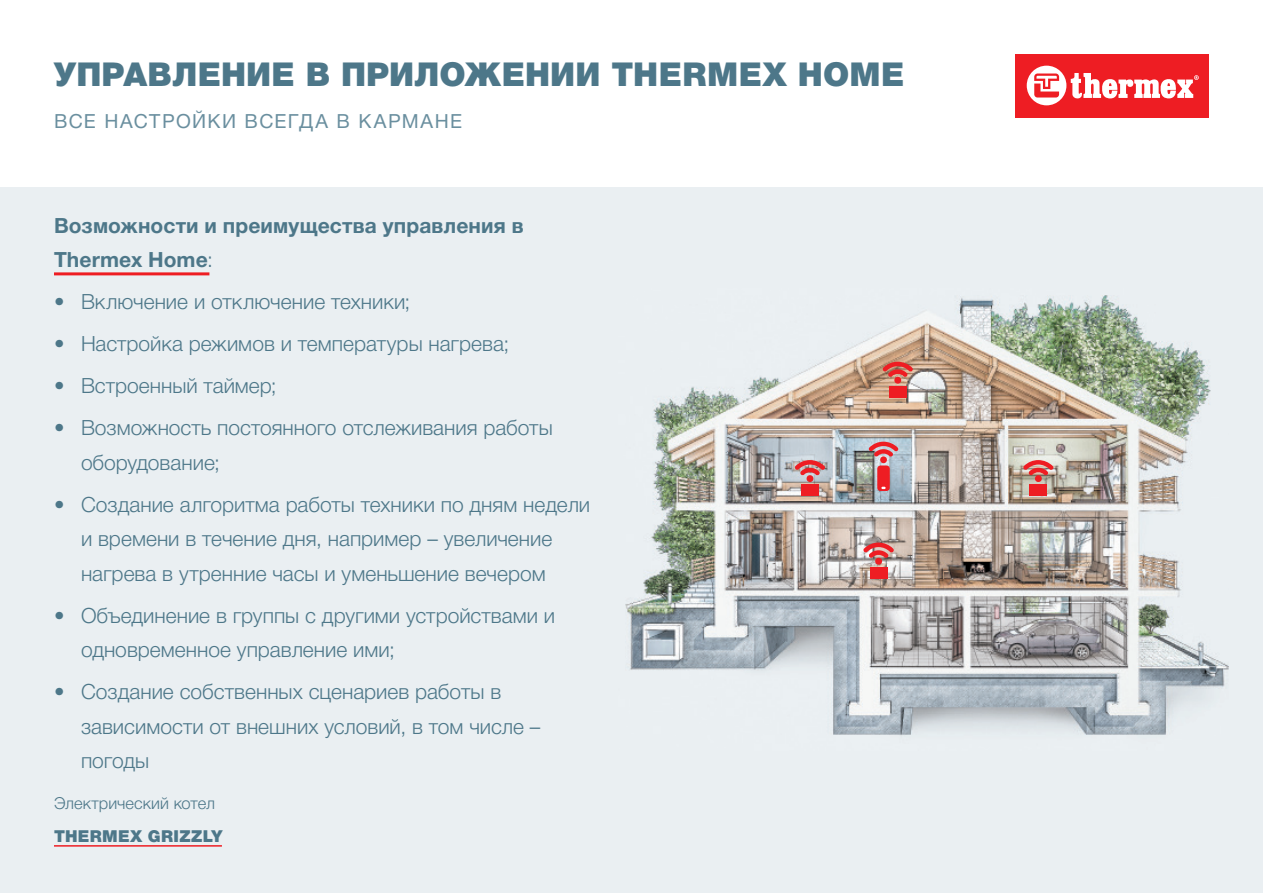
<style>
.page{position:relative;width:1263px;height:893px;background:#fff}
.page>*{position:absolute;margin:0;border:0;box-sizing:border-box;transform-origin:0 0}
.t1{font:900 33px "Helvetica Neue Cyr";letter-spacing:.005em;color:#4d7789}
.t2{font:300 21px/34.5px "Helvetica Neue Cyr";color:#4d7789}
.t3{font:700 21px/34.5px "Helvetica Neue Cyr";letter-spacing:.005em;color:#4d7789}
.t4{font:19.5px "Helvetica Neue Cyr";letter-spacing:.07em;color:#6a8f9f}
.t5{font:300 16.5px "Helvetica Neue Cyr";letter-spacing:.005em;color:#4d7789}
.t6{font:900 16.5px "Helvetica Neue Cyr";letter-spacing:.02em;color:#4d7789}
.s1{font-weight:300}
</style>
<div class="page">
<div style="left:1015px;top:54px;width:194px;height:63px;background:#ee1d23"></div>
<svg style="left:1027px;top:66px;width:172px;height:39px"></svg>
<div style="left:0;top:187px;width:1263px;height:706px;background:#eaeff2"></div>
<img style="left:625px;top:295px;width:603px;height:441px">
<div style="left:870px;top:567px;width:17px;height:12px;background:#ee1d23"></div>
<svg style="left:863px;top:542px;width:31px;height:23px"></svg>
<svg style="left:882px;top:362px;width:31px;height:22px"></svg>
<svg style="left:795px;top:460px;width:30px;height:22px"></svg>
<svg style="left:1023px;top:460px;width:30px;height:22px"></svg>
<div style="left:889px;top:386px;width:18px;height:11px;background:#ee1d23"></div>
<div style="left:801px;top:484px;width:18px;height:12px;background:#ee1d23"></div>
<div style="left:1029px;top:484px;width:18px;height:12px;background:#ee1d23"></div>
<div style="left:877px;top:465px;width:13px;height:26px;background:#ee1d23;border-radius:3px"></div>
<svg style="left:868px;top:442px;width:30px;height:22px"></svg>
<hr style="left:54px;top:272px;width:155px;height:3px;background:#ee1d23">
<hr style="left:54px;top:845px;width:168px;height:2px;background:#ee1d23">
<h1 class="t1" style="left:54px;top:55px;width:852px">УПРАВЛЕНИЕ В ПРИЛОЖЕНИИ THERMEX HOME</h1>
<p class="t4" style="left:54px;top:111px;width:409px">ВСЕ НАСТРОЙКИ ВСЕГДА В КАРМАНЕ</p>
<p class="t3" style="left:54px;top:208px;width:471px">Возможности и преимущества управления в<br>Thermex Home<span class="s1">:</span></p>
<p class="t2" style="left:54px;top:285px;width:358px">• Включение и отключение техники;</p>
<p class="t2" style="left:54px;top:327px;width:457px">• Настройка режимов и температуры нагрева;</p>
<p class="t2" style="left:54px;top:369px;width:224px">• Встроенный таймер;</p>
<p class="t2" style="left:81px;top:411px;width:473px;text-indent:-27px">• Возможность постоянного отслеживания работы оборудование;</p>
<p class="t2" style="left:81px;top:487px;width:511px;text-indent:-27px">• Создание алгоритма работы техники по дням недели и времени в течение дня, например – увеличение нагрева в утренние часы и уменьшение вечером</p>
<p class="t2" style="left:81px;top:598px;width:476px;text-indent:-27px">• Объединение в группы с другими устройствами и одновременное управление ими;</p>
<p class="t2" style="left:81px;top:675px;width:461px;text-indent:-27px">• Создание собственных сценариев работы в зависимости от внешних условий, в том числе – погоды</p>
<p class="t5" style="left:54px;top:794px;width:163px">Электрический котел</p>
<p class="t6" style="left:54px;top:827px;width:170px">THERMEX GRIZZLY</p>
</div>
